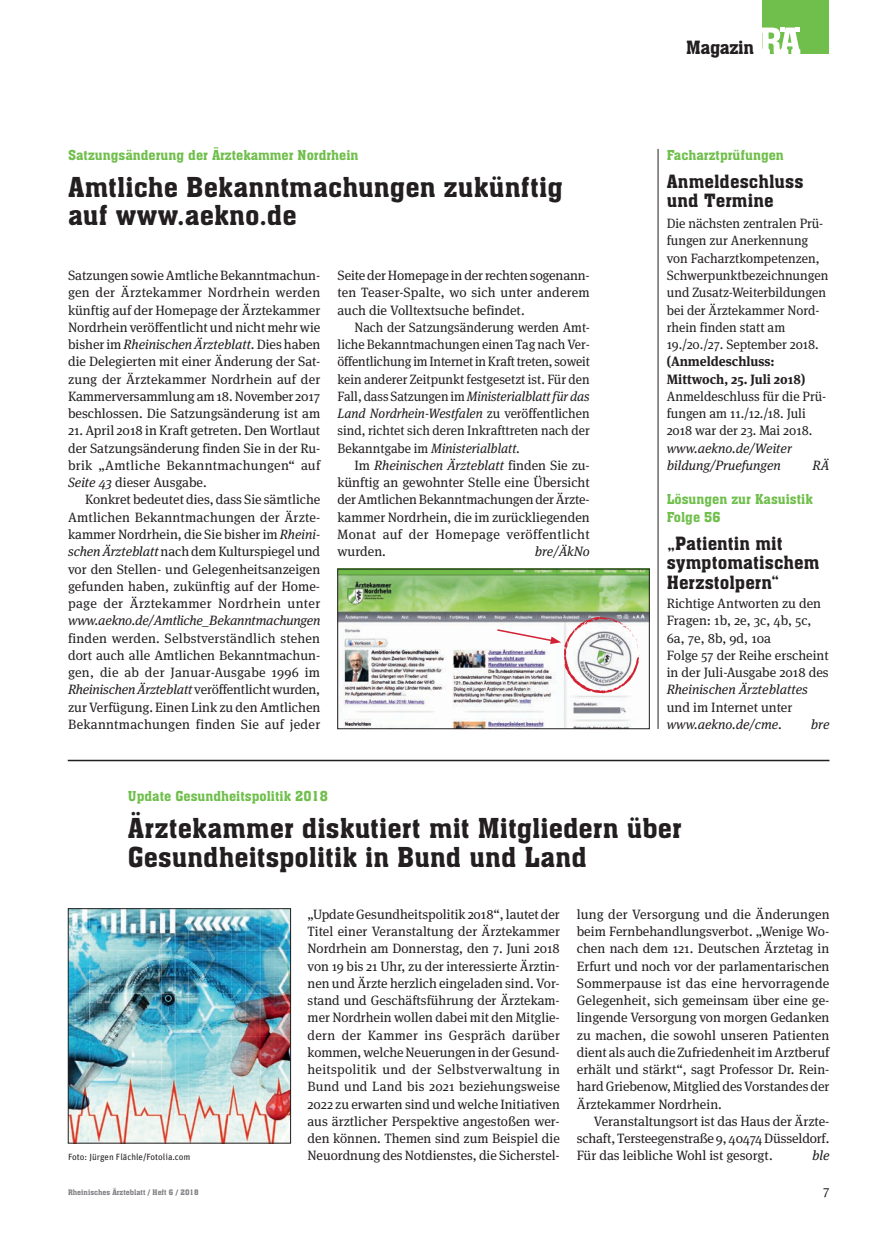
<style>
.page{position:relative;width:872px;height:1234px;background:#fff}
.page>*{position:absolute;margin:0;border:0;box-sizing:border-box;transform-origin:0 0}
.t1{font:27px/28.5px "Aachen BT";color:#231f20}
.t2{font:18px/19.5px "Aachen BT";letter-spacing:.005em;color:#231f20}
.t3{font:18px "Aachen BT";letter-spacing:-.02em;color:#231f20}
.t4{font:13.5px/17.2px "Meta Serif OT";color:#231f20;text-align:justify}
.t5{font:13.5px/17.2px "Meta Serif OT";color:#231f20;text-align:justify;scale:.96 1}
.t6{font:italic 13.5px/17.2px "Meta Serif OT";color:#231f20}
.t7{font:13.5px/17.2px "Aachen BT";color:#70bf4c}
.t8{font:700 13.5px/17.2px "Meta Serif OT";color:#231f20}
.t9{font:9px "Unit";color:#231f20}
.t10{font:7.5px "Aachen BT";color:#808285}
.s1{font-style:italic}
</style>
<div class="page">
<div style="left:762px;top:0;width:67px;height:54px;background:#70bf4c"></div>
<svg style="left:762px;top:28px;width:38px;height:26px"></svg>
<hr style="left:68px;top:759px;width:761px;height:2px;background:#231f20">
<hr style="left:658px;top:149px;width:1px;height:579px;background:#231f20">
<img style="left:70px;top:910px;width:219px;height:231px">
<div style="left:68px;top:908px;width:223px;height:235px;border:1px solid #231f20"></div>
<img style="left:339px;top:570px;width:308px;height:156px">
<div style="left:337px;top:568px;width:312px;height:160px;border:1px solid #231f20"></div>
<svg style="left:495px;top:617px;width:145px;height:76px"></svg>
<p class="t7" style="left:68px;top:146px;width:292px">Satzungsänderung der Ärztekammer Nordrhein</p>
<h1 class="t1" style="left:68px;top:172px;width:496px">Amtliche Bekanntmachungen zukünftig auf www.aekno.de</h1>
<p class="t4" style="left:68px;top:266px;width:254px">Satzungen sowie Amtliche Bekanntmachun&shy;gen der Ärztekammer Nordrhein werden künftig auf der Homepage der Ärztekammer Nordrhein veröffentlicht und nicht mehr wie bisher im <span class="s1">Rheinischen Ärzteblatt</span>. Dies haben die Delegierten mit einer Änderung der Sat&shy;zung der Ärztekammer Nordrhein auf der Kammerversammlung am 18. November 2017 beschlossen. Die Satzungsänderung ist am</p>
<p class="t4" style="left:68px;top:422px;width:254px">21. April 2018 in Kraft getreten. Den Wortlaut der Satzungsänderung finden Sie in der Ru&shy;brik „Amtliche Bekanntmachungen“ auf <span class="s1">Seite 43</span> dieser Ausgabe.</p>
<p class="t4" style="left:68px;top:491px;width:254px;text-indent:17px">Konkret bedeutet dies, dass Sie sämtliche Amtlichen Bekanntmachungen der Ärzte&shy;kammer Nordrhein, die Sie bisher im <span class="s1">Rheini&shy;schen Ärzteblatt</span> nach dem Kulturspiegel und vor den Stellen- und Gelegenheitsanzeigen gefunden haben, zukünftig auf der Home&shy;page der Ärztekammer Nordrhein unter</p>
<p class="t6" style="left:68px;top:611px;width:254px">www.aekno.de/Amtliche_Bekanntmachungen</p>
<p class="t4" style="left:68px;top:629px;width:254px">finden werden. Selbstverständlich stehen dort auch alle Amtlichen Bekanntmachun&shy;gen, die ab der Januar-Ausgabe 1996 im <span class="s1">Rheinischen Ärzteblatt</span> veröffentlicht wurden, zur Verfügung. Einen Link zu den Amtlichen Bekanntmachungen finden Sie auf jeder</p>
<p class="t4" style="left:337px;top:266px;width:254px">Seite der Homepage in der rechten sogenann&shy;ten Teaser-Spalte, wo sich unter anderem auch die Volltextsuche befindet.</p>
<p class="t5" style="left:337px;top:318px;width:264px;text-indent:17px">Nach der Satzungsänderung werden Amt&shy;liche Bekanntmachungen einen Tag nach Ver&shy;öffentlichung im Internet in Kraft treten, soweit kein anderer Zeitpunkt festgesetzt ist. Für den Fall, dass Satzungen im <span class="s1">Ministerialblatt für das Land Nordrhein-Westfalen</span> zu veröffentlichen sind, richtet sich deren Inkrafttreten nach der Bekanntgabe im <span class="s1">Ministerialblatt.</span></p>
<p class="t4" style="left:337px;top:456px;width:254px;text-indent:17px">Im <span class="s1">Rheinischen Ärzteblatt</span> finden Sie zu&shy;künftig an gewohnter Stelle eine Übersicht der Amtlichen Bekanntmachungen der Ärzte&shy;kammer Nordrhein, die im zurückliegenden Monat auf der Homepage veröffentlicht wurden.</p>
<p class="t6" style="left:535px;top:542px;width:56px">bre/ÄkNo</p>
<h2 class="t3" style="left:686px;top:36px;width:69px">Magazin</h2>
<p class="t7" style="left:667px;top:146px;width:119px">Facharztprüfungen</p>
<h2 class="t2" style="left:667px;top:171px;width:138px">Anmeldeschluss und Termine</h2>
<p class="t4" style="left:667px;top:215px;width:163px;text-align:left">Die nächsten zentralen Prü&shy;fungen zur Anerkennung von Facharztkompetenzen,<br>Schwerpunktbezeichnungen und Zusatz-Weiterbildungen bei der Ärztekammer Nord&shy;rhein finden statt am<br>19./20./27. September 2018.</p>
<p class="t8" style="left:667px;top:353px;width:140px">(Anmeldeschluss:<br>Mittwoch, 25. Juli 2018)</p>
<p class="t4" style="left:667px;top:387px;width:161px;text-align:left">Anmeldeschluss für die Prü&shy;fungen am 11./12./18. Juli<br>2018 war der 23. Mai 2018.</p>
<p class="t6" style="left:667px;top:439px;width:127px">www.aekno.de/Weiter bildung/Pruefungen</p>
<p class="t6" style="left:812px;top:456px;width:18px">RÄ</p>
<p class="t7" style="left:667px;top:490px;width:147px">Lösungen zur Kasuistik<br>Folge 56</p>
<h2 class="t2" style="left:667px;top:533px;width:154px">„Patientin mit symptomatischem<br>Herzstolpern“</h2>
<p class="t4" style="left:667px;top:594px;width:163px;text-align:left">Richtige Antworten zu den<br>Fragen: 1b, 2e, 3c, 4b, 5c,<br>6a, 7e, 8b, 9d, 10a<br>Folge 57 der Reihe erscheint in der Juli-Ausgabe 2018 des</p>
<p class="t6" style="left:667px;top:680px;width:142px">Rheinischen Ärzteblattes</p>
<p class="t4" style="left:667px;top:698px;width:127px">und im Internet unter <span class="s1">www.aekno.de/cme</span>.</p>
<p class="t6" style="left:811px;top:715px;width:20px">bre</p>
<p class="t7" style="left:128px;top:787px;width:201px">Update Gesundheitspolitik 2018</p>
<h1 class="t1" style="left:128px;top:813px;width:555px">Ärztekammer diskutiert mit Mitgliedern über<br>Gesundheitspolitik in Bund und Land</h1>
<p class="t4" style="left:577px;top:905px;width:254px">lung der Versorgung und die Änderungen beim Fernbehandlungsverbot. „Wenige Wo&shy;chen nach dem 121. Deutschen Ärztetag in Erfurt und noch vor der parlamentarischen Sommerpause ist das eine hervorragende Gelegenheit, sich gemeinsam über eine ge&shy;lingende Versorgung von morgen Gedanken zu machen, die sowohl unseren Patienten dient als auch die Zufriedenheit im Arztberuf erhält und stärkt“, sagt Professor Dr. Rein&shy;hard Griebenow, Mitglied des Vorstandes der Ärztekammer Nordrhein.</p>
<p class="t4" style="left:577px;top:1112px;width:254px;text-align:right">Veranstaltungsort ist das Haus der Ärzte&shy;schaft, Tersteegenstraße 9, 40474 Düsseldorf.</p>
<p class="t4" style="left:307px;top:905px;width:254px">„Update Gesundheitspolitik 2018“, lautet der Titel einer Veranstaltung der Ärztekammer Nordrhein am Donnerstag, den 7. Juni 2018 von 19 bis 21 Uhr, zu der interessierte Ärztin&shy;nen und Ärzte herzlich eingeladen sind. Vor&shy;stand und Geschäftsführung der Ärztekam&shy;mer Nordrhein wollen dabei mit den Mitglie&shy;dern der Kammer ins Gespräch darüber kommen, welche Neuerungen in der Gesund&shy;heitspolitik und der Selbstverwaltung in Bund und Land bis 2021 beziehungsweise 2022 zu erwarten sind und welche Initiativen aus ärztlicher Perspektive angestoßen wer&shy;den können. Themen sind zum Beispiel die Neuordnung des Notdienstes, die Sicherstel-</p>
<p class="t9" style="left:68px;top:1151px;width:124px">Foto: Jürgen Flächle/Fotolia.com</p>
<p class="t4" style="left:577px;top:1146px;width:197px">Für das leibliche Wohl ist gesorgt.</p>
<p class="t6" style="left:812px;top:1146px;width:19px">ble</p>
<p class="t10" style="left:68px;top:1187px;width:132px">Rheinisches Ärzteblatt / Heft 6 / 2018</p>
<p class="t4" style="left:823px;top:1181px;width:8px">7</p>
</div>
